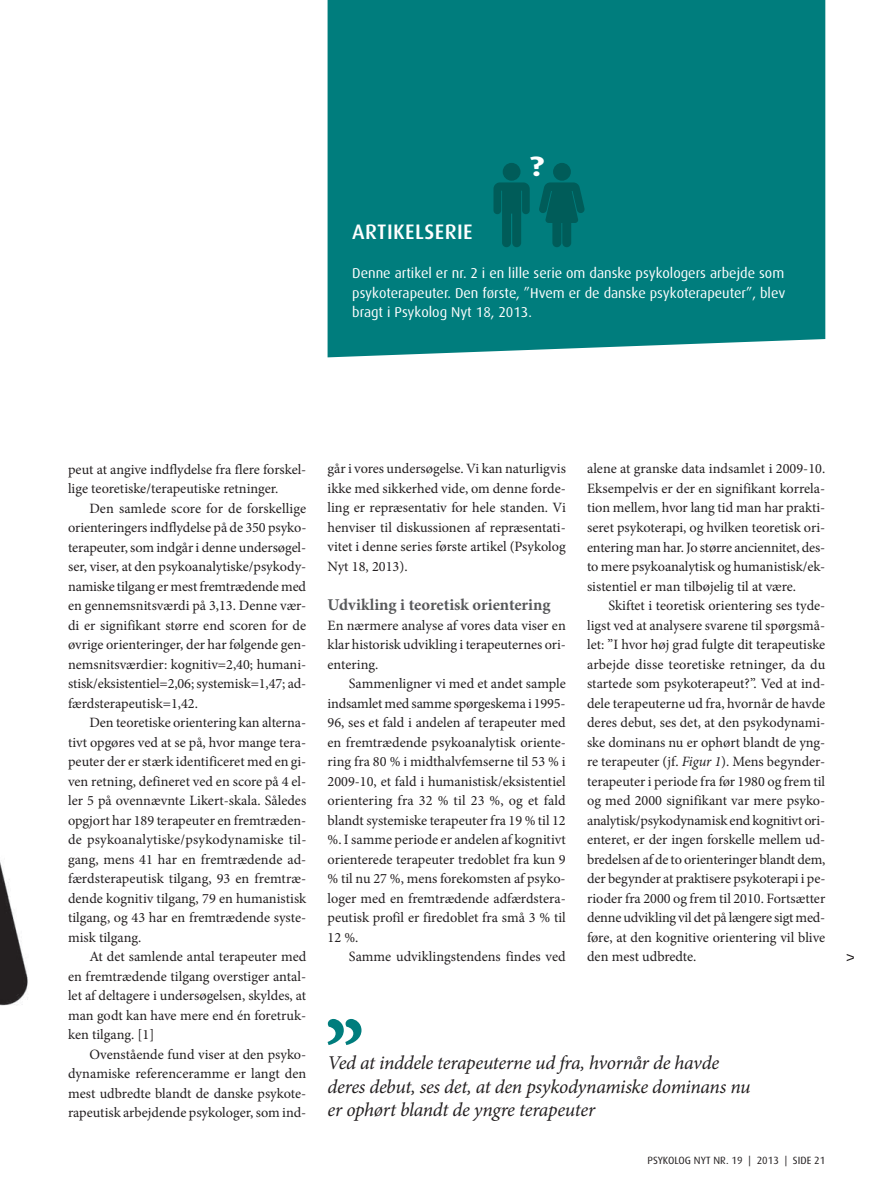
<style>
.page{position:relative;width:893px;height:1199px;background:#fff}
.page>*{position:absolute;margin:0;border:0;box-sizing:border-box;transform-origin:0 0}
.t1{font:700 28.05px "Dax";color:#fff;scale:1.2 1}
.t2{font:500 21px "Dax";letter-spacing:.02em;color:#fff}
.t3{font:italic 19.5px/23.4px "Minion Pro";letter-spacing:-.015em;color:#231f20}
.t4{font:700 16.5px "Minion Pro";color:#58595b}
.t5{font:14.25px/19.5px "Minion Pro";color:#231f20;text-align:justify}
.t6{font:14.25px/19.5px "Dax";color:#fff;text-align:justify}
.t7{font:10.5px "Dax";color:#231f20}
.s1{font-style:italic}
</style>
<div class="page">
<img style="left:0;top:861px;width:28px;height:145px">
<svg style="left:327px;top:1019px;width:34px;height:26px"></svg>
<div style="left:327px;top:0;width:498px;height:357px;background:#007d7d"></div>
<div style="left:502px;top:163px;width:18px;height:18px;background:#005c59;border-radius:50%"></div>
<svg style="left:493px;top:182px;width:36px;height:65px;background:#006563"></svg>
<div style="left:553px;top:163px;width:18px;height:18px;background:#005c59;border-radius:50%"></div>
<svg style="left:538px;top:182px;width:47px;height:65px;background:#006866"></svg>
<svg style="left:846px;top:954px;width:7px;height:7px"></svg>
<h1 class="t1" style="left:529px;top:154px;width:14px">?</h1>
<h2 class="t2" style="left:352px;top:223px;width:122px">ARTIKELSERIE</h2>
<p class="t6" style="left:352px;top:265px;width:434px">Denne artikel er nr. 2 i en lille serie om danske psykologers arbejde som psykoterapeuter. Den første, ”Hvem er de danske psykoterapeuter”, blev bragt i Psykolog Nyt 18, 2013.</p>
<p class="t5" style="left:68px;top:460px;width:240px">peut at angive indflydelse fra flere forskel&shy;lige teoretiske/terapeutiske retninger.</p>
<p class="t5" style="left:68px;top:499px;width:240px;text-indent:21px">Den samlede score for de forskellige orienteringers indflydelse på de 350 psyko&shy;terapeuter, som indgår i denne undersøgel&shy;ser, viser, at den psykoanalytiske/psykody&shy;namiske tilgang er mest fremtrædende med en gennemsnitsværdi på 3,13. Denne vær&shy;di er signifikant større end scoren for de øvrige orienteringer, der har følgende gen&shy;nemsnitsværdier: kognitiv=2,40; humani&shy;stisk/eksistentiel=2,06; systemisk=1,47; ad&shy;færdsterapeutisk=1,42.</p>
<p class="t5" style="left:68px;top:714px;width:240px;text-indent:21px">Den teoretiske orientering kan alterna&shy;tivt opgøres ved at se på, hvor mange tera&shy;peuter der er stærk identificeret med en gi&shy;ven retning, defineret ved en score på 4 el&shy;ler 5 på ovennævnte Likert-skala. Således opgjort har 189 terapeuter en fremtræden&shy;de psykoanalytiske/psykodynamiske til&shy;gang, mens 41 har en fremtrædende ad&shy;færdsterapeutisk tilgang, 93 en fremtræ&shy;dende kognitiv tilgang, 79 en humanistisk tilgang, og 43 har en fremtrædende syste&shy;misk tilgang.</p>
<p class="t5" style="left:68px;top:948px;width:240px;text-indent:21px">At det samlende antal terapeuter med en fremtrædende tilgang overstiger antal&shy;let af deltagere i undersøgelsen, skyldes, at man godt kan have mere end én foretruk&shy;ken tilgang. [1]</p>
<p class="t5" style="left:68px;top:1045px;width:240px;text-indent:21px">Ovenstående fund viser at den psyko&shy;dynamiske referenceramme er langt den mest udbredte blandt de danske psykote&shy;rapeutisk arbejdende psykologer, som ind-</p>
<p class="t5" style="left:327px;top:460px;width:240px">går i vores undersøgelse. Vi kan naturligvis ikke med sikkerhed vide, om denne forde&shy;ling er repræsentativ for hele standen. Vi henviser til diskussionen af repræsentati&shy;vitet i denne series første artikel (Psykolog Nyt 18, 2013).</p>
<p class="t4" style="left:327px;top:598px;width:224px">Udvikling i teoretisk orientering</p>
<p class="t5" style="left:327px;top:616px;width:240px">En nærmere analyse af vores data viser en klar historisk udvikling i terapeuternes ori&shy;entering.</p>
<p class="t5" style="left:327px;top:675px;width:240px;text-indent:21px">Sammenligner vi med et andet sample indsamlet med samme spørgeskema i 1995- 96, ses et fald i andelen af terapeuter med en fremtrædende psykoanalytisk oriente&shy;ring fra 80 % i midthalvfemserne til 53 % i 2009-10, et fald i humanistisk/ek sistentiel orientering fra 32 % til 23 %, og et fald blandt systemiske terapeuter fra 19 % til 12 %. I samme periode er andelen af kognitivt orienterede terapeuter tredoblet fra kun 9 % til nu 27 %, mens forekomsten af psyko&shy;loger med en fremtrædende adfærdstera&shy;peutisk profil er firedoblet fra små 3 % til 12 %.</p>
<p class="t5" style="left:349px;top:948px;width:218px">Samme udviklingstendens findes ved</p>
<p class="t5" style="left:587px;top:460px;width:240px">alene at granske data indsamlet i 2009-10.<br>Eksempelvis er der en signifikant korrela&shy;tion mellem, hvor lang tid man har prakti&shy;seret psykoterapi, og hvilken teoretisk ori&shy;entering man har. Jo større anciennitet, des&shy;to mere psykoanalytisk og humanistisk/ek&shy;sistentiel er man tilbøjelig til at være.</p>
<p class="t5" style="left:587px;top:597px;width:240px;text-indent:21px">Skiftet i teoretisk orientering ses tyde&shy;ligst ved at analysere svarene til spørgsmå&shy;let: ”I hvor høj grad fulgte dit terapeutiske arbejde disse teoretiske retninger, da du startede som psykoterapeut?”. Ved at ind&shy;dele terapeuterne ud fra, hvornår de havde deres debut, ses det, at den psykodynami&shy;ske dominans nu er ophørt blandt de yng&shy;re terapeuter (jf. <span class="s1">Figur 1</span>). Mens begynder&shy;terapeuter i periode fra før 1980 og frem til og med 2000 signifikant var mere psyko&shy;analytisk/psykodynamisk end kognitivt ori&shy;enteret, er der ingen forskelle mellem ud&shy;bredelsen af de to orienteringer blandt dem, der begynder at praktisere psykoterapi i pe&shy;rioder fra 2000 og frem til 2010. Fortsætter denne udvikling vil det på længere sigt med&shy;føre, at den kognitive orientering vil blive den mest udbredte.</p>
<h3 class="t3" style="left:327px;top:1053px;width:424px">Ved at inddele terapeuterne ud fra, hvornår de havde deres debut, ses det, at den psykodynamiske dominans nu er ophørt blandt de yngre terapeuter</h3>
<p class="t7" style="left:647px;top:1155px;width:179px">PSYKOLOG NYT NR. 19 | 2013 | SIDE 21</p>
</div>
